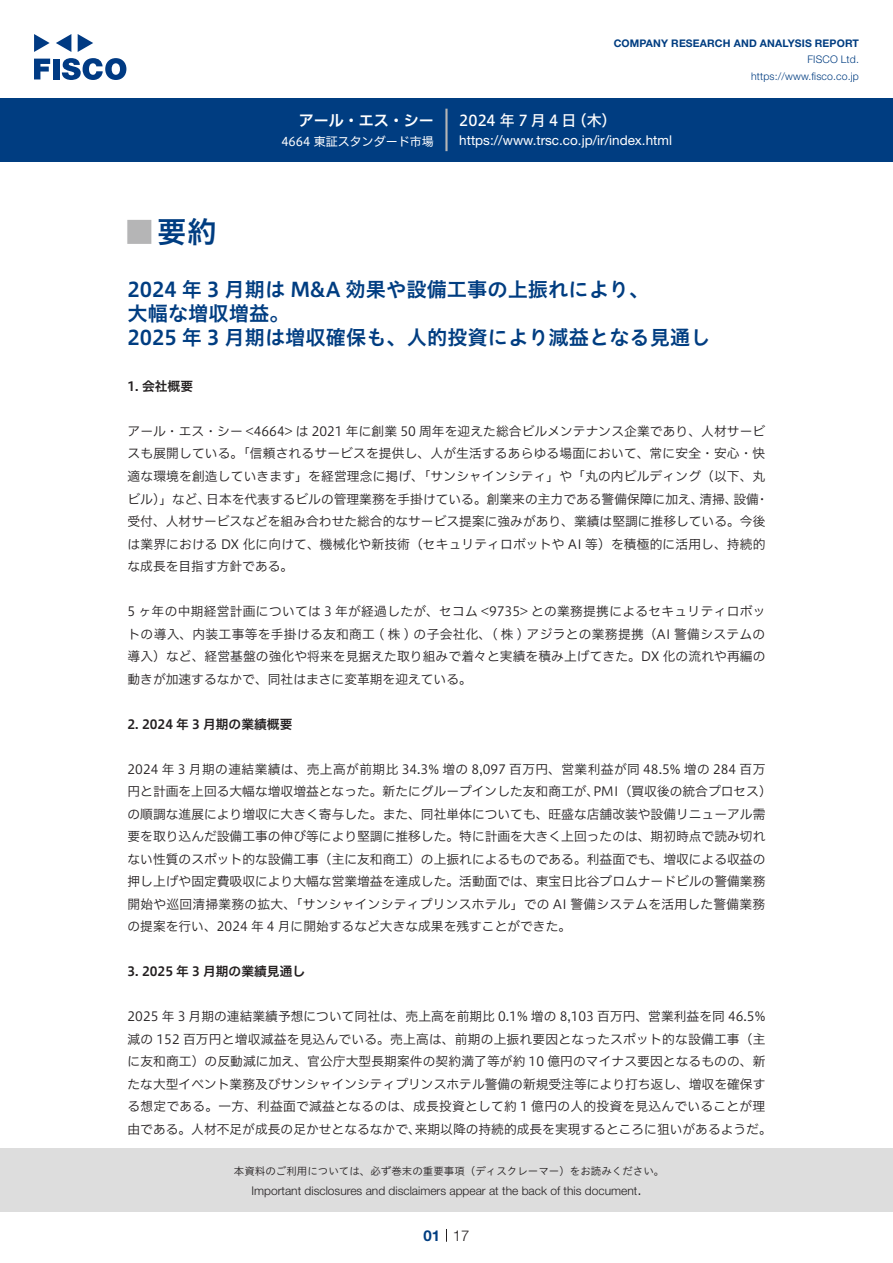
<style>
.page{position:relative;width:893px;height:1263px;background:#fff}
.page>*{position:absolute;margin:0;border:0;box-sizing:border-box;transform-origin:0 0}
.t1{font:30px "Hiragino UD Sans Std N W6";color:#003d81}
.t2{font:24px "Hiragino UD Sans Std N W6";color:#b5b5b6}
.中タイトル{font:20.25px/24px "Hiragino UD Sans Std W6";color:#003d81}
.t3{font:15px "Hiragino UD Sans F Std N W5";letter-spacing:.21em;color:#fff}
.t4{font:15px "Hiragino UD Sans F Std N W6";color:#fff}
.t5{font:300 15px "Helvetica Neue LT Std";color:#231f20}
.t6{font:700 15px "Helvetica Neue LT Std";color:#003d81}
.t7{font:13.5px "Helvetica Neue LT Std";color:#fff}
.本文{font:12.75px/22.5px "Hiragino UD Sans F Std N W3";color:#231f20}
.本文-2{font:12.75px/22.5px "Hiragino UD Sans F Std N W3";letter-spacing:.03em;color:#231f20}
.本文-3{font:12.75px "Hiragino UD Sans F Std N W3";letter-spacing:.02em;color:#231f20}
.小タイトル{font:12.75px "Hiragino UD Sans F Std N W6";color:#231f20}
.t8{font:300 12px "Helvetica Neue LT Std";color:#231f20}
.t9{font:12px "Hiragino UD Sans F Std N W4";color:#fff}
.t10{font:10.5px "Hiragino UD Sans Std W3";color:#231f20}
.t11{font:700 10.5px "Helvetica Neue LT Std";letter-spacing:.015em;color:#003d81}
.t12{font:300 10.5px/16.5px "Helvetica Neue LT Std";letter-spacing:.015em;color:#003d81;text-align:right}
</style>
<div class="page">
<div style="left:0;top:1148px;width:893px;height:64px;background:#ddd"></div>
<svg style="left:34px;top:59px;width:16px;height:20px"></svg>
<div style="left:53px;top:59px;width:6px;height:20px;background:#003a83"></div>
<svg style="left:62px;top:58px;width:64px;height:22px"></svg>
<svg style="left:34px;top:34px;width:16px;height:18px"></svg>
<svg style="left:78px;top:34px;width:15px;height:18px"></svg>
<svg style="left:56px;top:34px;width:15px;height:18px"></svg>
<div style="left:0;top:98px;width:893px;height:64px;background:#003d81"></div>
<hr style="left:445px;top:109px;width:3px;height:42px;background:#b5b5b6">
<svg style="left:446px;top:1229px;width:1px;height:13px"></svg>
<p class="t4" style="left:299px;top:109px;width:137px">アール・エス・シー</p>
<p class="t9" style="left:281px;top:132px;width:154px">4664 東証スタンダード市場</p>
<p class="t11" style="left:614px;top:37px;width:247px">COMPANY RESEARCH AND ANALYSIS REPORT</p>
<p class="t12" style="left:751px;top:51px;width:109px">FISCO Ltd. https://www.fisco.co j p.</p>
<p class="t3" style="left:459px;top:109px;width:119px">2024年7月4日</p>
<p class="t3" style="left:572px;top:109px;width:46px">（木(</p>
<p class="t7" style="left:459px;top:132px;width:214px">https://www.trsc.co j p. /i r/ index.html</p>
<p class="t1" style="left:157px;top:209px;width:61px">要約</p>
<p class="t2" style="left:128px;top:213px;width:25px">█</p>
<p class="中タイトル" style="left:128px;top:276px;width:584px">2024 年 3 月期は M&amp;A 効果や設備工事の上振れにより、<br>大幅な増収増益。<br>2025 年 3 月期は増収確保も、人的投資により減益となる見通し</p>
<p class="小タイトル" style="left:128px;top:376px;width:67px">1. 会社概要</p>
<p class="本文" style="left:128px;top:419px;width:642px;text-align:right">アール・エス・シー &lt;4664&gt; は 2021 年に創業 50 周年を迎えた総合ビルメンテナンス企業であり、人材サービスも展開している。「信頼されるサービスを提供し、人が生活するあらゆる場面において、常に安全・安心・快適な環境を創造していきます」を経営理念に掲げ、「サンシャインシティ」や「丸の内ビルディング（以下、丸・</p>
<p class="本文" style="left:128px;top:487px;width:639px">ビル）」など、<br>受付、人材サービスなどを組み合わせた総合的なサービス提案に強みがあり、業績は堅調に推移している。今後は業界における DX 化に向けて、機械化や新技術（セキュリティロボットや AI 等）を積極的に活用し、持続的な成長を目指す方針である。</p>
<p class="本文" style="left:128px;top:599px;width:639px;text-align:justify">5 ヶ年の中期経営計画については 3 年が経過したが、セコム &lt;9735&gt; との業務提携によるセキュリティロボットの導入、内装工事等を手掛ける友和商工 ( 株 ) の子会社化、( 株 ) アジラとの業務提携（AI 警備システムの導入）など、経営基盤の強化や将来を見据えた取り組みで着々と実績を積み上げてきた。DX 化の流れや再編の動きが加速するなかで、同社はまさに変革期を迎えている。</p>
<p class="小タイトル" style="left:128px;top:714px;width:166px">2. 2024 年 3 月期の業績概要</p>
<p class="本文-2" style="left:593px;top:757px;width:180px;text-indent:-465px">2024 年 3 月期の連結業績は、売上高が前期比 34.3% 増の 8,097 百万円、営業利益が同 48.5% 増の 284 百万<br>PMI（買収後の統合プロセス(</p>
<p class="本文" style="left:206px;top:487px;width:499px">日本を代表するビルの管理業務を手掛けている。創業来の主力である警備保障に加え、</p>
<p class="本文" style="left:733px;top:487px;width:27px">設備</p>
<p class="本文" style="left:699px;top:487px;width:40px">清掃、</p>
<p class="本文" style="left:128px;top:779px;width:639px">円と計画を上回る大幅な増収増益となった。新たにグループインした友和商工が、<br>の順調な進展により増収に大きく寄与した。また、同社単体についても、旺盛な店舗改装や設備リニューアル需要を取り込んだ設備工事の伸び等により堅調に推移した。特に計画を大きく上回ったのは、期初時点で読み切れない性質のスポット的な設備工事（主に友和商工）の上振れによるものである。利益面でも、増収による収益の押し上げや固定費吸収により大幅な営業増益を達成した。活動面では、東宝日比谷ブロムナードビルの警備業務開始や巡回清掃業務の拡大、「サンシャインシティプリンスホテル」での AI 警備システムを活用した警備業務の提案を行い、2024 年 4 月に開始するなど大きな成果を残すことができた。</p>
<p class="小タイトル" style="left:128px;top:961px;width:179px">3. 2025 年 3 月期の業績見通し</p>
<p class="本文" style="left:128px;top:1004px;width:639px">2025 年 3 月期の連結業績予想について同社は、売上高を前期比 0.1% 増の 8,103 百万円、営業利益を同 46.5%</p>
<p class="本文" style="left:128px;top:1027px;width:639px">減の 152 百万円と増収減益を見込んでいる。売上高は、前期の上振れ要因となったスポット的な設備工事（主</p>
<p class="本文" style="left:128px;top:1049px;width:639px">に友和商工）の反動減に加え、官公庁大型長期案件の契約満了等が約 10 億円のマイナス要因となるものの、新</p>
<p class="本文" style="left:128px;top:1072px;width:639px">たな大型イベント業務及びサンシャインシティプリンスホテル警備の新規受注等により打ち返し、増収を確保す</p>
<p class="本文-3" style="left:128px;top:1097px;width:639px">る想定である。一方、利益面で減益となるのは、成長投資として約 1 億円の人的投資を見込んでいることが理</p>
<p class="本文" style="left:415px;top:1117px;width:358px">来期以降の持続的成長を実現するところに狙いがあるようだ。</p>
<p class="本文" style="left:128px;top:1117px;width:295px">由である。人材不足が成長の足かせとなるなかで、</p>
<p class="t10" style="left:234px;top:1163px;width:432px">本資料のご利用については、必ず巻末の重要事項（ディスクレーマー）をお読みください。</p>
<p class="t5" style="left:637px;top:1180px;width:6px">.</p>
<p class="t8" style="left:251px;top:1183px;width:387px">Important disclosures and disclaimers appear at the back of this document</p>
<p class="t6" style="left:423px;top:1226px;width:18px">01</p>
<p class="t5" style="left:453px;top:1226px;width:18px">17</p>
</div>
